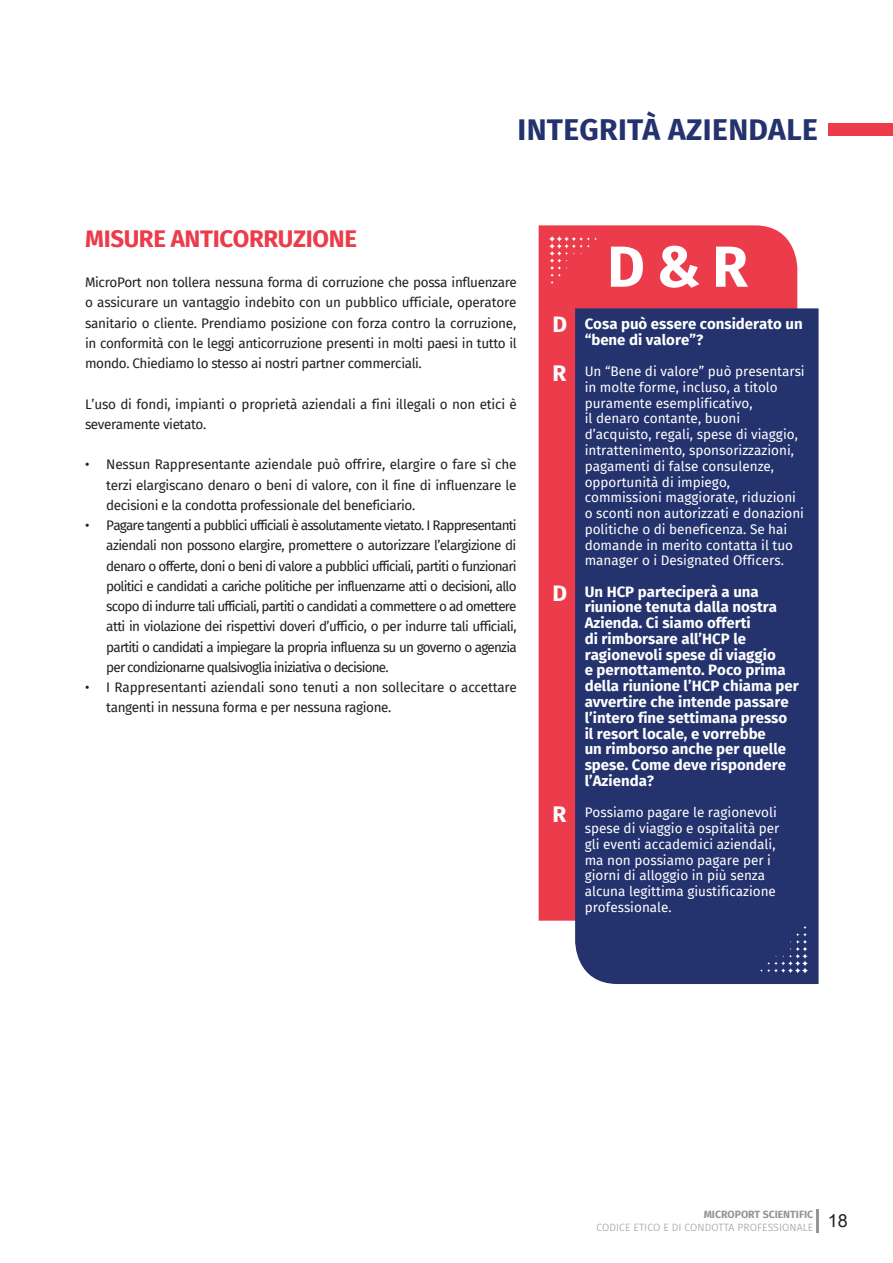
<style>
.page{position:relative;width:893px;height:1263px;background:#fff}
.page>*{position:absolute;margin:0;border:0;box-sizing:border-box;transform-origin:0 0}
.t1{font:700 57.9px "Fira Sans";color:#fff}
.t2{font:700 30px "Fira Sans";letter-spacing:.015em;color:#24326d}
.t3{font:700 24px "Fira Sans";letter-spacing:-.015em;color:#ec3c4b}
.t4{font:700 22.5px "Fira Sans";color:#fff}
.t5{font:700 15px/15.8px "Fira Sans";color:#fff}
.t6{font:13.5px/20.2px "Fira Sans";letter-spacing:-.03em;color:#231f20;text-align:justify}
.t7{font:13.5px/15.8px "Fira Sans";color:#fff}
.t8{font:300 10.5px/12.8px "Fira Sans";letter-spacing:.01em;color:#939598}
.s1{font-weight:700}
</style>
<div class="page">
<hr style="left:816px;top:1209px;width:3px;height:23px;background:#939598">
<div style="left:828px;top:124px;width:65px;height:12px;background:#ec3c4b"></div>
<div style="left:539px;top:225px;width:258px;height:696px;background:#ec3c4b"></div>
<div style="left:575px;top:308px;width:244px;height:676px;background:#24326d"></div>
<svg style="left:549px;top:236px;width:48px;height:48px;background:#ed4856"></svg>
<svg style="left:760px;top:926px;width:48px;height:47px;background:#313f76"></svg>
<h2 class="t2" style="left:517px;top:104px;width:302px">INTEGRITÀ AZIENDALE</h2>
<h3 class="t3" style="left:85px;top:218px;width:273px">MISURE ANTICORRUZIONE</h3>
<p class="t6" style="left:85px;top:272px;width:433px">MicroPort non tollera nessuna forma di corruzione che possa influenzare o assicurare un vantaggio indebito con un pubblico ufficiale, operatore sanitario o cliente. Prendiamo posizione con forza contro la corruzione, in conformità con le leggi anticorruzione presenti in molti paesi in tutto il mondo. Chiediamo lo stesso ai nostri partner commerciali.</p>
<p class="t6" style="left:85px;top:393px;width:433px">L’uso di fondi, impianti o proprietà aziendali a fini illegali o non etici è severamente vietato.</p>
<p class="t6" style="left:106px;top:454px;width:412px;text-indent:-21px">• Nessun Rappresentante aziendale può offrire, elargire o fare sì che terzi elargiscano denaro o beni di valore, con il fine di influenzare le decisioni e la condotta professionale del beneficiario.</p>
<p class="t6" style="left:106px;top:515px;width:412px;text-indent:-21px">• Pagare tangenti a pubblici ufficiali è assolutamente vietato. I Rappresentanti aziendali non possono elargire, promettere o autorizzare l’elargizione di denaro o offerte, doni o beni di valore a pubblici ufficiali, partiti o funzionari politici e candidati a cariche politiche per influenzarne atti o decisioni, allo scopo di indurre tali ufficiali, partiti o candidati a commettere o ad omettere atti in violazione dei rispettivi doveri d’ufficio, o per indurre tali ufficiali, partiti o candidati a impiegare la propria influenza su un governo o agenzia per condizionarne qualsivoglia iniziativa o decisione.</p>
<p class="t6" style="left:106px;top:677px;width:412px;text-indent:-21px">• I Rappresentanti aziendali sono tenuti a non sollecitare o accettare tangenti in nessuna forma e per nessuna ragione.</p>
<h3 class="t4" style="left:552px;top:306px;width:16px">D</h3>
<h3 class="t4" style="left:552px;top:354px;width:15px">R</h3>
<h3 class="t4" style="left:552px;top:574px;width:16px">D</h3>
<h3 class="t4" style="left:552px;top:795px;width:15px">R</h3>
<h1 class="t1" style="left:607px;top:218px;width:142px">D &amp; R</h1>
<p class="t5" style="left:585px;top:315px;width:220px">Cosa può essere considerato un “bene di valore”?</p>
<p class="t7" style="left:585px;top:363px;width:222px">Un “Bene di valore” può presentarsi in molte forme, incluso, a titolo puramente esemplificativo,<br>il denaro contante, buoni d’acquisto, regali, spese di viaggio, intrattenimento, sponsorizzazioni, pagamenti di false consulenze, opportunità di impiego, commissioni maggiorate, riduzioni o sconti non autorizzati e donazioni politiche o di beneficenza. Se hai domande in merito contatta il tuo manager o i Designated Officers.</p>
<p class="t5" style="left:585px;top:583px;width:216px">Un HCP parteciperà a una riunione tenuta dalla nostra<br>Azienda. Ci siamo offerti<br>di rimborsare all’HCP le ragionevoli spese di viaggio<br>e pernottamento. Poco prima della riunione l’HCP chiama per avvertire che intende passare l’intero fine settimana presso il resort locale, e vorrebbe<br>un rimborso anche per quelle spese. Come deve rispondere l’Azienda?</p>
<p class="t7" style="left:585px;top:804px;width:196px">Possiamo pagare le ragionevoli spese di viaggio e ospitalità per gli eventi accademici aziendali, ma non possiamo pagare per i giorni di alloggio in più senza alcuna legittima giustificazione professionale.</p>
<p class="t8" style="left:596px;top:1208px;width:253px;text-indent:107px"><span class="s1">MICROPORT SCIENTIFIC<br></span>CODICE ETICO E DI CONDOTTA PROFESSIONALE <sup>18</sup></p>
</div>
